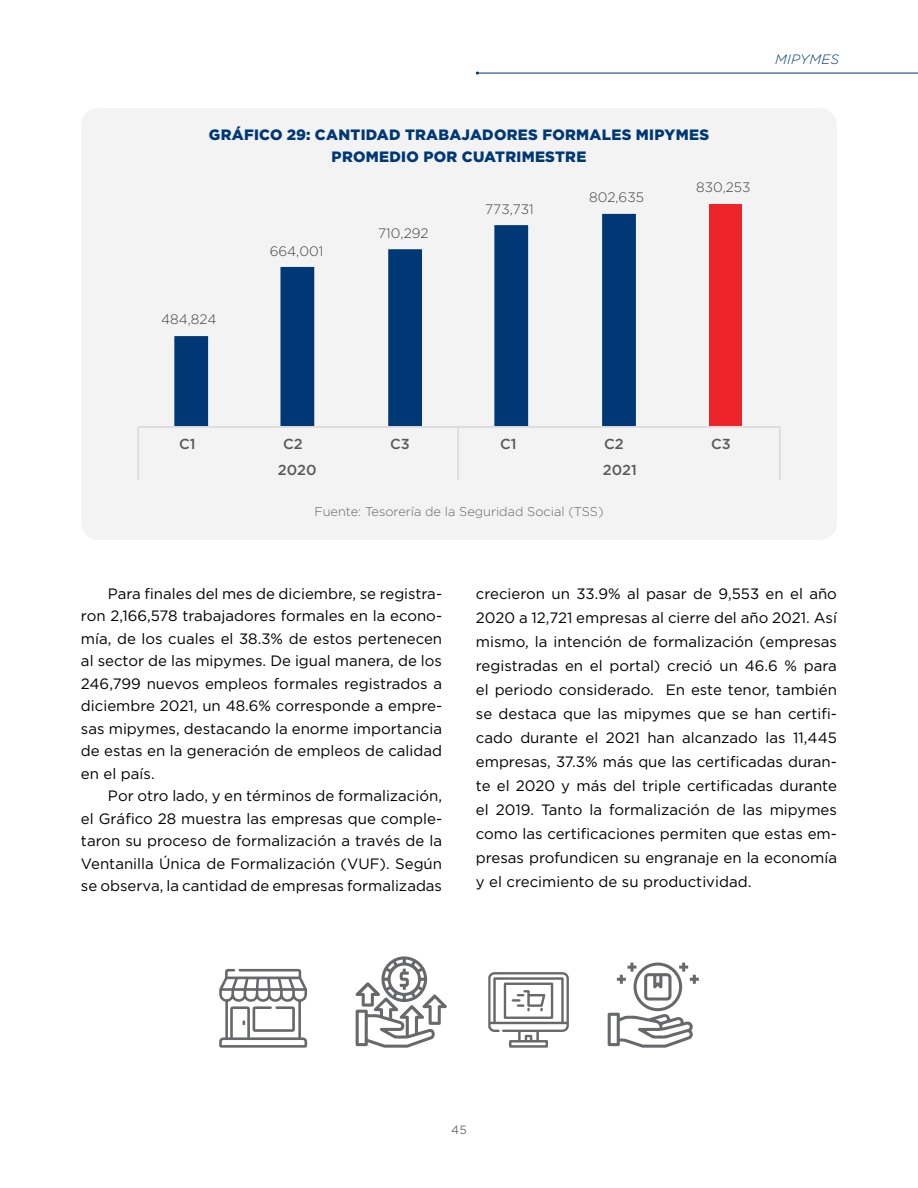
<style>
.page{position:relative;width:918px;height:1188px;background:#fff}
.page>*{position:absolute;margin:0;border:0;box-sizing:border-box;transform-origin:0 0}
.t1{font:15px/22.5px "Gotham Pro";color:#000;text-align:justify}
.t2{font:900 15px/22.5px "Gotham Pro";letter-spacing:.02em;color:#003876;text-align:center}
.t3{font:500 14.4px "Gotham Pro";color:#595959}
.t4{font:300 13.65px "Gotham Pro";color:#404040}
.t5{font:italic 300 13.5px "Gotham Pro";color:#003876}
.t6{font:300 12.75px "Gotham Pro";color:#636466}
.t7{font:12px "Gotham Pro";color:#6d6e71}
</style>
<div class="page">
<hr style="left:477px;top:73px;width:441px;height:1px;background:#003876">
<svg style="left:355px;top:956px;width:92px;height:92px"></svg>
<svg style="left:608px;top:963px;width:91px;height:85px"></svg>
<svg style="left:488px;top:972px;width:81px;height:76px"></svg>
<svg style="left:219px;top:969px;width:88px;height:79px"></svg>
<div style="left:81px;top:108px;width:756px;height:432px;background:#f3f3f3;border-radius:18px"></div>
<div style="left:710px;top:204px;width:32px;height:222px;background:#ed2429"></div>
<svg style="left:174px;top:214px;width:462px;height:212px"></svg>
<hr style="left:138px;top:426px;width:642px;height:2px;background:#d9d9d9">
<hr style="left:779px;top:427px;width:2px;height:26px;background:#d9d9d9">
<hr style="left:457px;top:427px;width:2px;height:26px;background:#d9d9d9">
<hr style="left:137px;top:427px;width:2px;height:26px;background:#d9d9d9">
<hr style="left:779px;top:453px;width:2px;height:27px;background:#d9d9d9">
<hr style="left:457px;top:453px;width:2px;height:27px;background:#d9d9d9">
<hr style="left:137px;top:453px;width:2px;height:27px;background:#d9d9d9">
<p class="t2" style="left:209px;top:123px;width:502px">GRÁFICO 29: CANTIDAD TRABAJADORES FORMALES MIPYMES<br>PROMEDIO POR CUATRIMESTRE</p>
<p class="t4" style="left:161px;top:312px;width:57px">484,824</p>
<p class="t4" style="left:270px;top:243px;width:55px">664,001</p>
<p class="t4" style="left:378px;top:226px;width:52px">710,292</p>
<p class="t4" style="left:485px;top:201px;width:50px">773,731</p>
<p class="t4" style="left:589px;top:190px;width:56px">802,635</p>
<p class="t4" style="left:696px;top:180px;width:56px">830,253</p>
<p class="t5" style="left:775px;top:52px;width:11px">MIPYMES</p>
<p class="t3" style="left:179px;top:435px;width:18px">C1</p>
<p class="t3" style="left:283px;top:435px;width:21px">C2</p>
<p class="t3" style="left:390px;top:435px;width:21px">C3</p>
<p class="t3" style="left:500px;top:435px;width:18px">C1</p>
<p class="t3" style="left:604px;top:435px;width:21px">C2</p>
<p class="t3" style="left:711px;top:435px;width:21px">C3</p>
<p class="t3" style="left:278px;top:462px;width:40px">2020</p>
<p class="t3" style="left:603px;top:462px;width:35px">2021</p>
<p class="t6" style="left:314px;top:505px;width:291px">Fuente: Tesorería de la Seguridad Social (TSS)</p>
<p class="t1" style="left:81px;top:582px;width:363px;text-indent:27px">Para finales del mes de diciembre, se registra&shy;ron 2,166,578 trabajadores formales en la econo&shy;mía, de los cuales el 38.3% de estos pertenecen al sector de las mipymes. De igual manera, de los 246,799 nuevos empleos formales registrados a diciembre 2021, un 48.6% corresponde a empre&shy;sas mipymes, destacando la enorme importancia de estas en la generación de empleos de calidad en el país.</p>
<p class="t1" style="left:81px;top:785px;width:363px;text-indent:27px">Por otro lado, y en términos de formalización, el Gráfico 28 muestra las empresas que comple&shy;taron su proceso de formalización a través de la Ventanilla Única de Formalización (VUF). Según se observa, la cantidad de empresas formalizadas</p>
<p class="t1" style="left:476px;top:581px;width:363px;line-height:24px">crecieron un 33.9% al pasar de 9,553 en el año 2020 a 12,721 empresas al cierre del año 2021. Así mismo, la intención de formalización (empresas registradas en el portal) creció un 46.6 % para el periodo considerado. En este tenor, también se destaca que las mipymes que se han certifi&shy;cado durante el 2021 han alcanzado las 11,445 empresas, 37.3% más que las certificadas duran&shy;te el 2020 y más del triple certificadas durante el 2019. Tanto la formalización de las mipymes como las certificaciones permiten que estas em&shy;presas profundicen su engranaje en la economía y el crecimiento de su productividad.</p>
<p class="t7" style="left:451px;top:1123px;width:17px">45</p>
</div>
